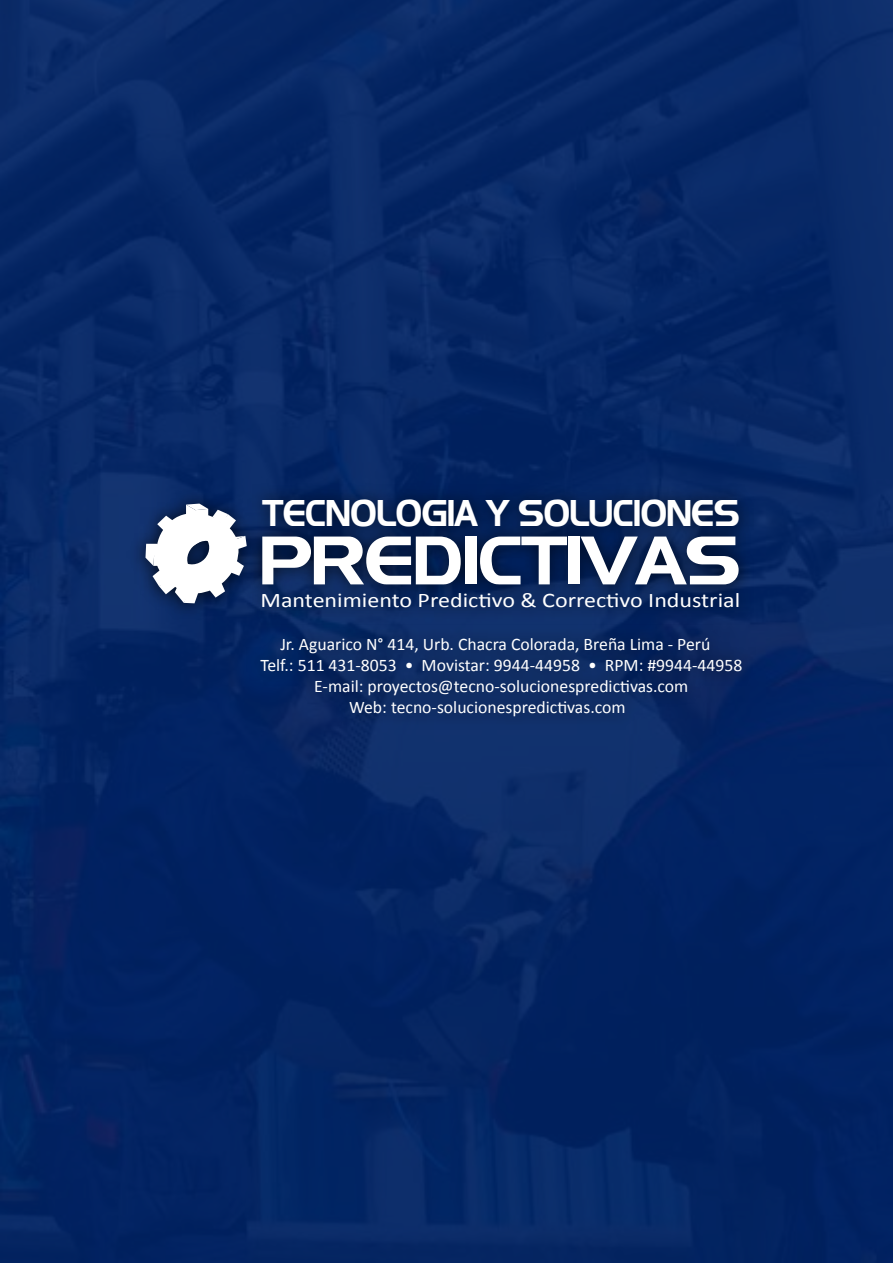
<style>
.page{position:relative;width:893px;height:1263px;background:#fff}
.page>*{position:absolute;margin:0;border:0;box-sizing:border-box;transform-origin:0 0}
.t1{font:66.45px "Niamey";color:#fff}
.t2{font:36.15px "Niamey";color:#fff;scale:.85 1}
.t3{font:20.85px "Calibri";color:#fff;scale:1.15 1}
.t4{font:17.7px "Calibri";color:#fff}
</style>
<div class="page">
<img style="left:0;top:0;width:893px;height:1262px">
<img style="left:123px;top:472px;width:640px;height:164px">
<svg style="left:145px;top:504px;width:102px;height:99px"></svg>
<img style="left:238px;top:613px;width:527px;height:129px">
<h2 class="t2" style="left:263px;top:491px;width:562px">TECNOLOGIA Y SOLUCIONES</h2>
<h1 class="t1" style="left:260px;top:520px;width:482px">PREDICTIVAS</h1>
<p class="t3" style="left:260px;top:586px;width:419px">Mantenimiento Predictivo &amp; Correctivo Industrial</p>
<p class="t4" style="left:280px;top:631px;width:431px">Jr. Aguarico N° 414, Urb. Chacra Colorada, Breña Lima - Perú</p>
<p class="t4" style="left:260px;top:653px;width:483px">Telf.: 511 431-8053 • Movistar: 9944-44958 • RPM: #9944-44958</p>
<p class="t4" style="left:314px;top:674px;width:376px">E-mail: proyectos@tecno-solucionespredictivas.com</p>
<p class="t4" style="left:349px;top:695px;width:278px">Web: tecno-solucionespredictivas.com</p>
</div>
